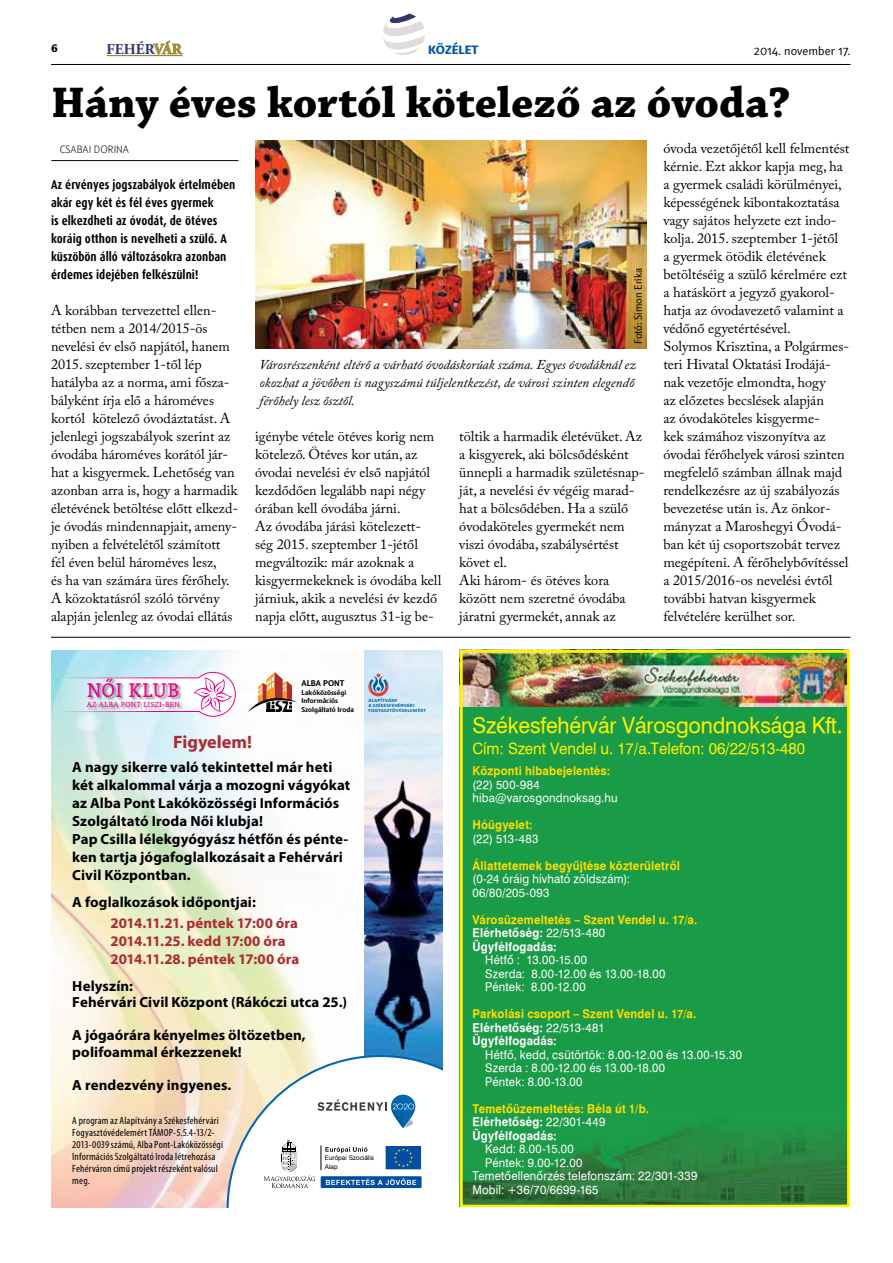
<style>
.page{position:relative;width:893px;height:1263px;background:#fff}
.page>*{position:absolute;margin:0;border:0;box-sizing:border-box;transform-origin:0 0}
.t1{font:700 45px "Chaparral Pro";color:#000}
.t2{font:22.5px "Oranda PFL";letter-spacing:.02em;color:#ec008c}
.t3{font:21.9px "Swiss 721 PFL";letter-spacing:-.005em;color:#fff200}
.t4{font:700 18px "Myriad Pro";color:#ac2b31}
.t5{font:18px "Arial";color:#f9ec00}
.t6{font:15.6px "Swiss 721 PFL";letter-spacing:-.005em;color:#fff200}
.t7{font:700 15px "Adobe Garamond Pro";color:#34346e}
.t8{font:700 14.7px/18px "Myriad Pro";letter-spacing:.005em;color:#000}
.t9{font:700 14.7px/18px "Myriad Pro";color:#ac2b31}
.t10{font:14.25px/18px "Adobe Caslon Pro";color:#000}
.t11{font:italic 13.5px/18px "Adobe Caslon Pro";color:#000;text-align:justify}
.t12{font:700 12.75px/18px "Dax CE Condensed";color:#000}
.t13{font:12px/13.5px "Swiss 721 PFL";letter-spacing:.015em;color:#fff;scale:.95 1}
.t14{font:700 12px/13.5px "Swiss 721 PFL";letter-spacing:.015em;color:#fd0;scale:.95 1}
.t15{font:12px "Textra LT";color:#000}
.t16{font:800 12px "Textra LT";color:#005baa}
.t17{font:700 12px "Chaparral Pro";color:#000}
.t18{font:condensed 10.5px/12px "Myriad Pro";letter-spacing:.015em;color:#000}
.t19{font:10.5px "Textra LT";color:#000}
.t20{font:300 10.5px "Textra LT";color:#000}
.t21{font:8.4px "Oranda PFL";letter-spacing:.06em;color:#ec008c}
.t22{font:700 8.25px "Textra LT Com";color:#000}
.t23{font:700 7.05px/8.6px "Textra LT Com";color:#000}
.t24{font:6.45px/8.6px "Arial";color:#000}
.t25{font:700 4.95px/5.2px "Calibri";letter-spacing:.035em;color:#005a9e;scale:1.06 1}
.s1{color:#a38d38}
.s2{color:#fff}
.s3{font-weight:400;color:#fff}
</style>
<div class="page">
<svg style="left:153px;top:41px;width:29px;height:13px"></svg>
<hr style="left:107px;top:55px;width:75px;height:1px;background:#87762c">
<hr style="left:51px;top:64px;width:799px;height:1px;background:#000">
<svg style="left:383px;top:14px;width:42px;height:41px"></svg>
<hr style="left:51px;top:637px;width:799px;height:1px;background:#000">
<hr style="left:51px;top:160px;width:187px;height:1px;background:#000">
<img style="left:51px;top:651px;width:267px;height:557px">
<img style="left:364px;top:651px;width:78px;height:403px">
<svg style="left:226px;top:1054px;width:216px;height:154px"></svg>
<svg style="left:59px;top:672px;width:177px;height:45px"></svg>
<div style="left:87px;top:678px;width:119px;height:71px;background:#000;opacity:.4"></div>
<svg style="left:248px;top:672px;width:49px;height:40px"></svg>
<svg style="left:368px;top:673px;width:20px;height:23px"></svg>
<div style="left:459px;top:650px;width:390px;height:557px;background:#1a9b48"></div>
<img style="left:464px;top:654px;width:382px;height:53px">
<img style="left:464px;top:1127px;width:382px;height:76px">
<div style="left:460px;top:650px;width:390px;height:557px;border:3px solid #fff200"></div>
<img style="left:255px;top:140px;width:391px;height:209px">
<p class="t17" style="left:51px;top:41px;width:8px">6</p>
<p class="t7" style="left:107px;top:40px;width:77px">FEHÉR<span class="s1">VÁR</span></p>
<p class="t16" style="left:428px;top:42px;width:52px">KÖZÉLET</p>
<p class="t15" style="left:754px;top:43px;width:98px">2014. november 17.</p>
<h1 class="t1" style="left:51px;top:76px;width:741px">Hány éves kortól kötelező az óvoda?</h1>
<p class="t20" style="left:60px;top:143px;width:71px">CSABAI DORINA</p>
<p class="t10" style="left:663px;top:139px;width:187px">óvoda vezetőjétől kell felmentést kérnie. Ezt akkor kapja meg, ha a gyermek családi körülményei, képességének kibontakoztatása vagy sajátos helyzete ezt indo&shy;kolja. 2015. szeptember 1-jétől<br>a gyermek ötödik életévének betöltéséig a szülő kérelmére ezt a hatáskört a jegyző gyakorol&shy;hatja az óvodavezető valamint a védőnő egyetértésével.<br>Solymos Krisztina, a Polgármes&shy;teri Hivatal Oktatási Irodájá&shy;nak vezetője elmondta, hogy<br>az előzetes becslések alapján<br>az óvodaköteles kisgyerme-<br>kek számához viszonyítva az óvodai férőhelyek városi szinten megfelelő számban állnak majd rendelkezésre az új szabályozás bevezetése után is. Az önkor&shy;mányzat a Maroshegyi Óvodá&shy;ban két új csoportszobát tervez megépíteni. A férőhelybővítéssel a 2015/2016-os nevelési évtől további hatvan kisgyermek felvételére kerülhet sor.</p>
<p class="t12" style="left:51px;top:176px;width:186px">Az érvényes jogszabályok értelmében akár egy két és fél éves gyermek<br>is elkezdheti az óvodát, de ötéves koráig otthon is nevelheti a szülő. A küszöbön álló változásokra azonban érdemes idejében felkészülni!</p>
<p class="t10" style="left:51px;top:301px;width:189px">A korábban tervezettel ellen&shy;tétben nem a 2014/2015-ös nevelési év első napjától, hanem<br>2015. szeptember 1-től lép hatályba az a norma, ami fősza&shy;bályként írja elő a hároméves kortól kötelező óvodáztatást. A jelenlegi jogszabályok szerint az óvodába hároméves korától jár&shy;hat a kisgyermek. Lehetőség van azonban arra is, hogy a harmadik életévének betöltése előtt elkezd&shy;je óvodás mindennapjait, amen - nyiben a felvételétől számított<br>fél éven belül hároméves lesz,<br>és ha van számára üres férőhely.<br>A közoktatásról szóló törvény alapján jelenleg az óvodai ellátás</p>
<p class="t19" style="left:632px;top:344px;width:78px;rotate:-90deg">Fotó: Simon Erika</p>
<p class="t11" style="left:260px;top:355px;width:378px">Városrészenként eltérő a várható óvodáskorúak száma. Egyes óvodáknál ez okozhat a jövőben is nagyszámú túljelentkezést, de városi szinten elegendő férőhely lesz ősztől.</p>
<p class="t10" style="left:255px;top:427px;width:188px">igénybe vétele ötéves korig nem kötelező. Ötéves kor után, az óvodai nevelési év első napjától kezdődően legalább napi négy órában kell óvodába járni.<br>Az óvodába járási kötelezett&shy;ség 2015. szeptember 1-jétől megváltozik: már azoknak a kisgyermekeknek is óvodába kell járniuk, akik a nevelési év kezdő napja előtt, augusztus 31-ig be-</p>
<p class="t10" style="left:459px;top:427px;width:187px">töltik a harmadik életévüket. Az a kisgyerek, aki bölcsődésként ünnepli a harmadik születésnap&shy;ját, a nevelési év végéig marad&shy;hat a bölcsődében. Ha a szülő óvodaköteles gyermekét nem viszi óvodába, szabálysértést követ el.<br>Aki három- és ötéves kora között nem szeretné óvodába járatni gyermekét, annak az</p>
<h2 class="t2" style="left:87px;top:677px;width:94px">NŐI KLUB</h2>
<p class="t21" style="left:87px;top:699px;width:95px">AZ ALBA PONT LISZI-BEN</p>
<p class="t22" style="left:301px;top:678px;width:44px">ALBA PONT</p>
<p class="t23" style="left:301px;top:688px;width:54px">Lakóközösségi<br>Információs<br>Szolgáltató Iroda</p>
<p class="t25" style="left:368px;top:698px;width:56px">ALAPÍTVÁNY<br>A SZÉKESFEHÉRVÁRI<br>FOGYASZTÓVÉDELEMÉRT</p>
<p class="t4" style="left:173px;top:730px;width:80px">Figyelem!</p>
<p class="t8" style="left:72px;top:757px;width:280px">A nagy sikerre való tekintettel már heti két alkalommal várja a mozogni vágyókat az Alba Pont Lakóközösségi Információs Szolgáltató Iroda Női klubja!<br>Pap Csilla lélekgyógyász hétfőn és pénte&shy;ken tartja jógafoglalkozásait a Fehérvári Civil Központban.</p>
<p class="t8" style="left:72px;top:892px;width:185px">A foglalkozások időpontjai:</p>
<p class="t9" style="left:111px;top:913px;width:190px">2014.11.21. péntek 17:00 óra<br>2014.11.25. kedd 17:00 óra<br>2014.11.28. péntek 17:00 óra</p>
<p class="t8" style="left:72px;top:977px;width:276px;line-height:16.5px">Helyszín:<br>Fehérvári Civil Központ (Rákóczi utca 25.)</p>
<p class="t8" style="left:72px;top:1027px;width:235px;line-height:16.5px">A jógaórára kényelmes öltözetben, polifoammal érkezzenek!</p>
<p class="t8" style="left:72px;top:1075px;width:161px">A rendezvény ingyenes.</p>
<p class="t18" style="left:72px;top:1115px;width:152px">A program az Alapítvány a Székesfehérvári Fogyasztóvédelemért TÁMOP-5.5.4-13/2- 2013-0039 számú, Alba Pont-Lakóközösségi Információs Szolgáltató Iroda létrehozása Fehérváron című projekt részeként valósul meg.</p>
<p class="t24" style="left:325px;top:1154px;width:51px">Európai Szociális<br>Alap</p>
<h3 class="t3" style="left:472px;top:712px;width:371px">Székesfehérvár Városgondnoksága Kft.</h3>
<p class="t6" style="left:472px;top:739px;width:334px">Cím: Szent Vendel u. 17/a Telefon: 06/22/513-480</p>
<p class="t14" style="left:472px;top:764px;width:146px">Központi hibabejelentés:</p>
<p class="t13" style="left:472px;top:777px;width:154px">(22) 500-984 hiba@varosgondnoksag.hu</p>
<p class="t14" style="left:472px;top:818px;width:65px">Hóügyelet:</p>
<p class="t13" style="left:472px;top:831px;width:71px">(22) 513-483</p>
<p class="t14" style="left:472px;top:858px;width:220px">Állattetemek begyűjtése közterületről</p>
<p class="t13" style="left:472px;top:872px;width:168px">(0-24 óráig hívható zöldszám):<br>06/80/205-093</p>
<p class="t14" style="left:472px;top:912px;width:238px">Városüzemeltetés – Szent Vendel u. 17/a.<br><span class="s2">Elérhetőség:</span> <span class="s3">22/513-480<br></span><span class="s2">Ügyfélfogadás:</span></p>
<p class="t13" style="left:485px;top:953px;width:191px">Hétfő : 13.00-15.00<br>Szerda: 8.00-12.00 és 13.00-18.00<br>Péntek: 8.00-12.00</p>
<p class="t14" style="left:472px;top:1007px;width:237px">Parkolási csoport – Szent Vendel u. 17/a.<br><span class="s2">Elérhetőség:</span> <span class="s3">22/513-481<br></span><span class="s2">Ügyfélfogadás:</span></p>
<p class="t13" style="left:485px;top:1047px;width:272px">Hétfő, kedd, csütörtök: 8.00-12.00 és 13.00-15.30<br>Szerda : 8.00-12.00 és 13.00-18.00<br>Péntek: 8.00-13.00</p>
<p class="t14" style="left:472px;top:1101px;width:187px">Temetőüzemeltetés: Béla út 1/b.<br><span class="s2">Elérhetőség:</span> <span class="s3">22/301-449<br></span><span class="s2">Ügyfélfogadás:</span></p>
<p class="t13" style="left:485px;top:1142px;width:95px">Kedd: 8.00-15.00</p>
<p class="t13" style="left:485px;top:1155px;width:104px">Péntek: 9.00-12.00</p>
<p class="t13" style="left:472px;top:1169px;width:238px">Temetőellenőrzés telefonszám: 22/301-339</p>
<p class="t13" style="left:472px;top:1182px;width:134px">Mobil: +36/70/6699-165</p>
<p class="t5" style="left:646px;top:736px;width:7px">.</p>
</div>
